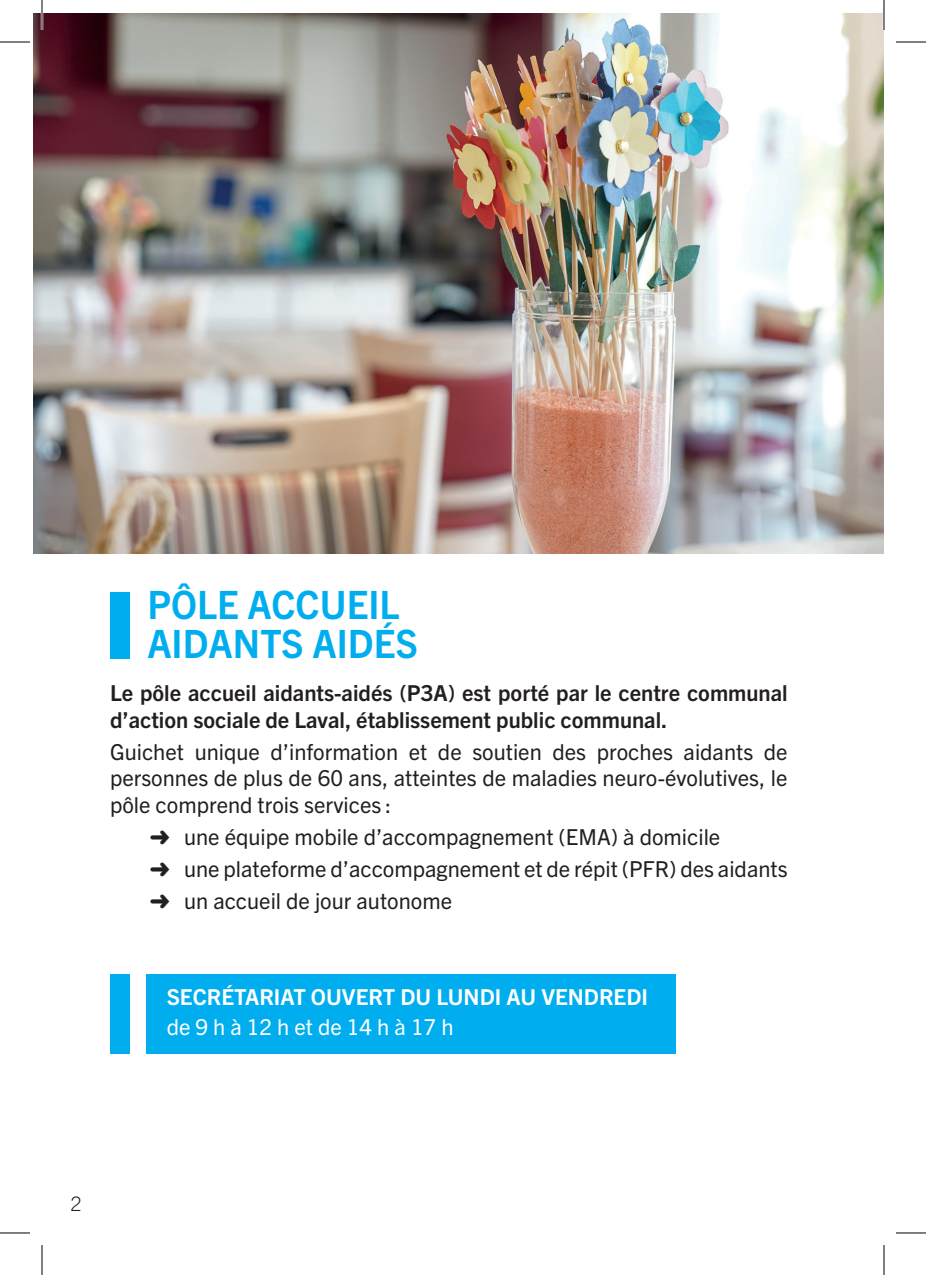
<style>
.page{position:relative;width:926px;height:1275px;background:#fff}
.page>*{position:absolute;margin:0;border:0;box-sizing:border-box;transform-origin:0 0}
.t1{font:700 39px "Trade Gothic Next LT Pro";color:#00aeef;scale:.96 1}
.t2{font:22px/26.4px "Trade Gothic Next LT Pro";color:#231f20;text-align:justify}
.t3{font:700 22px/26.4px "Trade Gothic Next LT Pro";color:#231f20}
.t4{font:700 22px "Trade Gothic Next LT Pro";color:#fff}
.t5{font:22px "Trade Gothic Next LT Pro";color:#fff}
.t6{font:300 20px "Trade Gothic Next LT Pro";color:#231f20}
</style>
<div class="page">
<div style="left:147px;top:974px;width:529px;height:79px;background:#00aeef"></div>
<img style="left:33px;top:14px;width:851px;height:539px">
<div style="left:110px;top:592px;width:20px;height:67px;background:#00aeef"></div>
<div style="left:110px;top:974px;width:20px;height:79px;background:#00aeef"></div>
<hr style="left:41px;top:0;width:2px;height:30px;background:#fff">
<hr style="left:883px;top:0;width:2px;height:30px;background:#fff">
<hr style="left:0;top:42px;width:30px;height:1px;background:#000">
<hr style="left:896px;top:42px;width:30px;height:1px;background:#000">
<hr style="left:0;top:1232px;width:30px;height:1px;background:#000">
<hr style="left:896px;top:1232px;width:30px;height:1px;background:#000">
<hr style="left:42px;top:0;width:1px;height:30px;background:#000">
<hr style="left:42px;top:1245px;width:1px;height:30px;background:#000">
<hr style="left:884px;top:0;width:1px;height:30px;background:#000">
<hr style="left:884px;top:1245px;width:1px;height:30px;background:#000">
<p class="t1" style="left:147px;top:578px;width:264px">PÔLE ACCUEIL</p>
<p class="t1" style="left:147px;top:617px;width:284px">AIDANTS AIDÉS</p>
<p class="t3" style="left:110px;top:678px;width:679px">Le pôle accueil aidants-aidés (P3A) est porté par le centre communal d’action sociale de Laval, établissement public communal.</p>
<p class="t2" style="left:110px;top:737px;width:679px">Guichet unique d’information et de soutien des proches aidants de personnes de plus de 60 ans, atteintes de maladies neuro-évolutives, le pôle comprend trois services :</p>
<p class="t2" style="left:150px;top:822px;width:572px">➜ une équipe mobile d’accompagnement (EMA) à domicile</p>
<p class="t2" style="left:150px;top:854px;width:639px">➜ une plateforme d’accompagnement et de répit (PFR) des aidants</p>
<p class="t2" style="left:150px;top:886px;width:304px">➜ un accueil de jour autonome</p>
<p class="t4" style="left:167px;top:981px;width:483px">SECRÉTARIAT OUVERT DU LUNDI AU VENDREDI</p>
<p class="t5" style="left:167px;top:1011px;width:288px">de 9 h à 12 h et de 14 h à 17 h</p>
<p class="t6" style="left:70px;top:1189px;width:13px">2</p>
</div>
